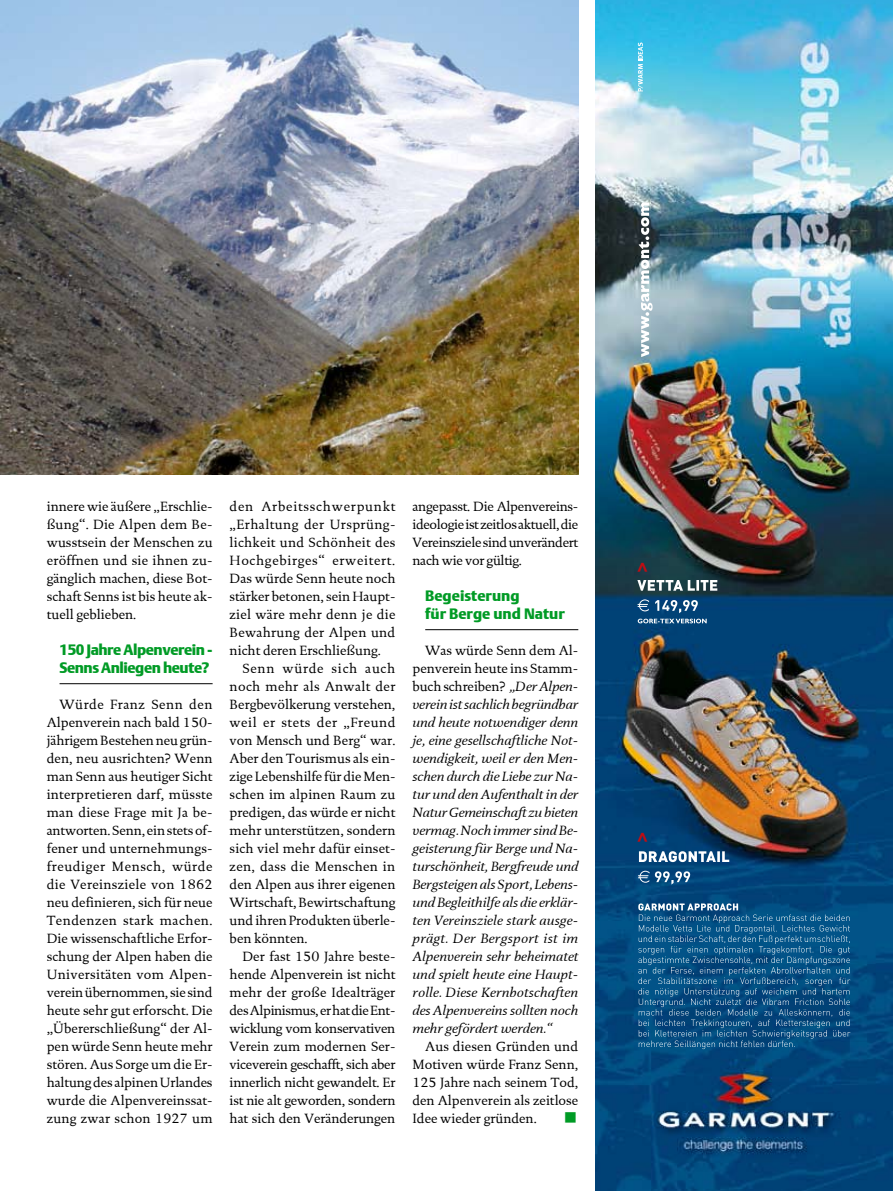
<style>
.page{position:relative;width:893px;height:1191px;background:#fff}
.page>*{position:absolute;margin:0;border:0;box-sizing:border-box;transform-origin:0 0}
.t1{font:700 18px "Gill Sans";color:#c10d13}
.t2{font:18px "Wingdings";color:#009b25}
.t3{font:900 15px/18px "DTL Argo T";letter-spacing:-.03em;color:#009b25}
.t4{font:900 15px/18px "DTL Argo T";color:#009b25}
.t5{font:13.5px/18px "DTL Documenta T";color:#000;text-align:justify}
.t6{font:italic 13.5px/18px "DTL Documenta T";color:#000;text-align:justify}
.t7{font:13.5px/18px "DTL Documenta T";letter-spacing:-.025em;color:#000}
.s1{font-style:normal}
</style>
<div class="page">
<hr style="left:60px;top:683px;width:153px;height:1px;background:#000">
<hr style="left:425px;top:629px;width:153px;height:1px;background:#000">
<img style="left:595px;top:0;width:298px;height:1191px">
<svg style="left:638px;top:43px;width:5px;height:48px"></svg>
<svg style="left:639px;top:202px;width:14px;height:155px"></svg>
<svg style="left:637px;top:599px;width:70px;height:24px;background:#386a94"></svg>
<svg style="left:637px;top:580px;width:80px;height:10px"></svg>
<svg style="left:638px;top:870px;width:52px;height:14px"></svg>
<svg style="left:639px;top:851px;width:90px;height:11px"></svg>
<svg style="left:638px;top:903px;width:212px;height:146px;background:#1a5c8c"></svg>
<img style="left:0;top:0;width:578px;height:474px">
<p class="t5" style="left:47px;top:497px;width:167px">innere wie äußere „Erschlie&shy;ßung“. Die Alpen dem Be&shy;wusstsein der Menschen zu eröffnen und sie ihnen zu&shy;gänglich machen, diese Bot&shy;schaft Senns ist bis heute ak&shy;tuell geblieben.</p>
<p class="t3" style="left:60px;top:640px;width:155px">150 Jahre Alpenverein -<br>Senns Anliegen heute?</p>
<p class="t5" style="left:47px;top:695px;width:167px;text-indent:13px">Würde Franz Senn den Alpenverein nach bald 150- jährigem Bestehen neu grün&shy;den, neu ausrichten? Wenn man Senn aus heutiger Sicht interpretieren darf, müsste man diese Frage mit Ja be&shy;antworten. Senn, ein stets of&shy;fener und unternehmungs&shy;freudiger Mensch, würde die Vereinsziele von 1862 neu definieren, sich für neue Tendenzen stark machen.<br>Die wissenschaftliche Erfor&shy;schung der Alpen haben die Universitäten vom Alpen&shy;verein übernommen, sie sind heute sehr gut erforscht. Die „Übererschließung“ der Al&shy;pen würde Senn heute mehr stören. Aus Sorge um die Er&shy;haltung des alpinen Urlandes wurde die Alpenvereinssat&shy;zung zwar schon 1927 um</p>
<p class="t5" style="left:230px;top:497px;width:167px">den Arbeitsschwerpunkt „Erhaltung der Ursprüng&shy;lichkeit und Schönheit des Hochgebirges“ erweitert.<br>Das würde Senn heute noch stärker betonen, sein Haupt&shy;ziel wäre mehr denn je die Bewahrung der Alpen und nicht deren Erschließung.</p>
<p class="t5" style="left:230px;top:659px;width:167px;text-indent:13px">Senn würde sich auch noch mehr als Anwalt der Bergbevölkerung verstehen, weil er stets der „Freund von Mensch und Berg“ war.<br>Aber den Tourismus als ein&shy;zige Lebenshilfe für die Men&shy;schen im alpinen Raum zu predigen, das würde er nicht mehr unterstützen, sondern sich viel mehr dafür einset&shy;zen, dass die Menschen in den Alpen aus ihrer eigenen Wirtschaft, Bewirtschaftung und ihren Produkten überle&shy;ben könnten.</p>
<p class="t5" style="left:230px;top:947px;width:167px;text-indent:13px">Der fast 150 Jahre beste&shy;hende Alpenverein ist nicht mehr der große Idealträger des Alpinismus, er hat die Ent&shy;wicklung vom konservativen Verein zum modernen Ser&shy;viceverein geschafft, sich aber innerlich nicht gewandelt. Er ist nie alt geworden, sondern hat sich den Veränderungen</p>
<p class="t7" style="left:412px;top:497px;width:167px">angepasst. Die Alpenvereins&shy;ideologie ist zeitlos aktuell, die<br>Vereinsziele sind unverändert nach wie vor gültig.</p>
<p class="t4" style="left:425px;top:586px;width:141px">Begeisterung<br>für Berge und Natur</p>
<p class="t6" style="left:412px;top:641px;width:167px;text-indent:13px"><span class="s1">Was würde Senn dem Al&shy;penverein heute ins Stamm&shy;buch schreiben?</span> „Der Alpen&shy;verein ist sachlich begründbar und heute notwendiger denn je, eine gesellschaftliche Not&shy;wendigkeit, weil er den Men&shy;schen durch die Liebe zur Na&shy;tur und den Aufenthalt in der Natur Gemeinschaft zu bieten vermag. Noch immer sind Be&shy;geisterung für Berge und Na&shy;turschönheit, Bergfreude und Bergsteigen als Sport, Lebens&shy;und Begleithilfe als die erklär&shy;ten Vereinsziele stark ausge&shy;prägt. Der Bergsport ist im Alpenverein sehr beheimatet und spielt heute eine Haupt&shy;rolle. Diese Kernbotschaften des Alpenvereins sollten noch mehr gefördert werden.“</p>
<p class="t5" style="left:412px;top:1037px;width:167px;text-indent:13px">Aus diesen Gründen und Motiven würde Franz Senn, 125 Jahre nach seinem Tod, den Alpenverein als zeitlose Idee wieder gründen.</p>
<h1 class="t2" style="left:564px;top:1108px;width:15px">■</h1>
<h1 class="t1" style="left:653px;top:562px;width:12px;rotate:90deg">&lt;</h1>
<h1 class="t1" style="left:653px;top:832px;width:12px;rotate:90deg">&lt;</h1>
</div>
